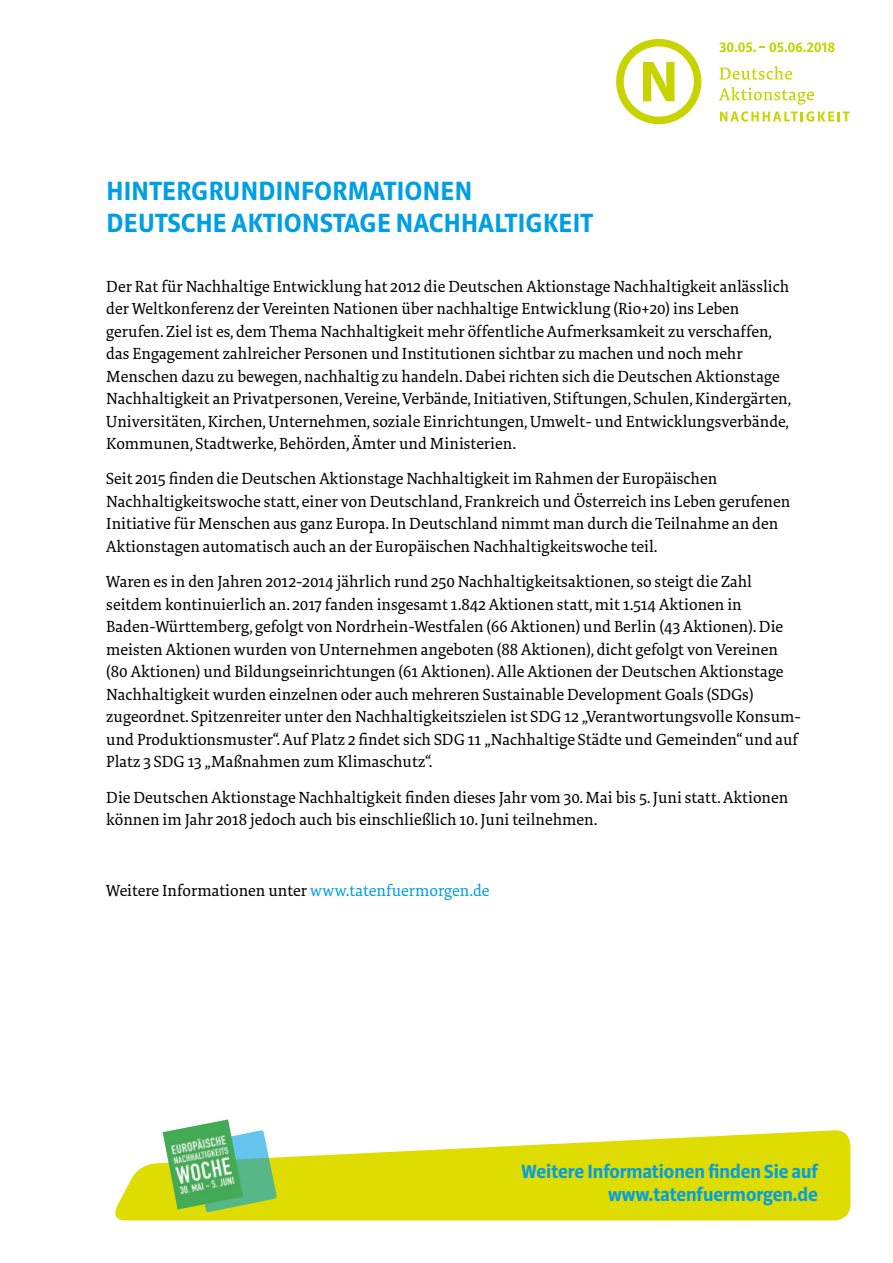
<style>
.page{position:relative;width:893px;height:1263px;background:#fff}
.page>*{position:absolute;margin:0;border:0;box-sizing:border-box;transform-origin:0 0}
.t1{font:700 27px/32.4px "Riga";letter-spacing:.01em;color:#009fe3}
.t2{font:700 19.5px/23.4px "Riga";color:#009fe3;text-align:right}
.t3{font:16.5px/22.5px "Tundra OT";color:#000}
.s1{color:#009fe3}
</style>
<div class="page">
<svg style="left:616px;top:39px;width:85px;height:85px"></svg>
<svg style="left:719px;top:66px;width:73px;height:14px"></svg>
<svg style="left:719px;top:87px;width:95px;height:18px"></svg>
<svg style="left:720px;top:111px;width:130px;height:11px"></svg>
<svg style="left:720px;top:42px;width:115px;height:10px"></svg>
<svg style="left:115px;top:1130px;width:735px;height:90px;fill:#dedc00"></svg>
<svg style="left:193px;top:1130px;width:84px;height:82px"></svg>
<img style="left:163px;top:1119px;width:80px;height:90px">
<h1 class="t1" style="left:107px;top:175px;width:488px">HINTERGRUNDINFORMATIONEN<br>DEUTSCHE AKTIONSTAGE NACHHALTIGKEIT</h1>
<p class="t3" style="left:106px;top:276px;width:687px">Der Rat für Nachhaltige Entwicklung hat 2012 die Deutschen Aktionstage Nachhaltigkeit anlässlich der Weltkonferenz der Vereinten Nationen über nachhaltige Entwicklung (Rio+20) ins Leben gerufen. Ziel ist es, dem Thema Nachhaltigkeit mehr öffentliche Aufmerksamkeit zu verschaffen, das Engagement zahlreicher Personen und Institutionen sichtbar zu machen und noch mehr Menschen dazu zu bewegen, nachhaltig zu handeln. Dabei richten sich die Deutschen Aktionstage Nachhaltigkeit an Privatpersonen, Vereine, Verbände, Initiativen, Stiftungen, Schulen, Kindergärten, Universitäten, Kirchen, Unternehmen, soziale Einrichtungen, Umwelt- und Entwicklungsverbände, Kommunen, Stadtwerke, Behörden, Ämter und Ministerien.</p>
<p class="t3" style="left:106px;top:468px;width:685px">Seit 2015 finden die Deutschen Aktionstage Nachhaltigkeit im Rahmen der Europäischen Nachhaltigkeitswoche statt, einer von Deutschland, Frankreich und Österreich ins Leben gerufenen Initiative für Menschen aus ganz Europa. In Deutschland nimmt man durch die Teilnahme an den Aktionstagen automatisch auch an der Europäischen Nachhaltigkeitswoche teil.</p>
<p class="t3" style="left:106px;top:571px;width:696px">Waren es in den Jahren 2012-2014 jährlich rund 250 Nachhaltigkeitsaktionen, so steigt die Zahl seitdem kontinuierlich an. 2017 fanden insgesamt 1.842 Aktionen statt, mit 1.514 Aktionen in Baden-Württemberg, gefolgt von Nordrhein-Westfalen (66 Aktionen) und Berlin (43 Aktionen). Die meisten Aktionen wurden von Unternehmen angeboten (88 Aktionen), dicht gefolgt von Vereinen (80 Aktionen) und Bildungseinrichtungen (61 Aktionen). Alle Aktionen der Deutschen Aktionstage Nachhaltigkeit wurden einzelnen oder auch mehreren Sustainable Development Goals (SDGs) zugeordnet. Spitzenreiter unter den Nachhaltigkeitszielen ist SDG 12 „Verantwortungsvolle Konsum&shy;und Produktionsmuster“. Auf Platz 2 findet sich SDG 11 „Nachhaltige Städte und Gemeinden“ und auf Platz 3 SDG 13 „Maßnahmen zum Klimaschutz“.</p>
<p class="t3" style="left:106px;top:786px;width:683px">Die Deutschen Aktionstage Nachhaltigkeit finden dieses Jahr vom 30. Mai bis 5. Juni statt. Aktionen können im Jahr 2018 jedoch auch bis einschließlich 10. Juni teilnehmen.</p>
<p class="t3" style="left:106px;top:879px;width:385px">Weitere Informationen unter <span class="s1">www.tatenfuermorgen.de</span></p>
<p class="t2" style="left:522px;top:1160px;width:298px">Weitere Informationen finden Sie auf www.tatenfuermorgen.de</p>
</div>
